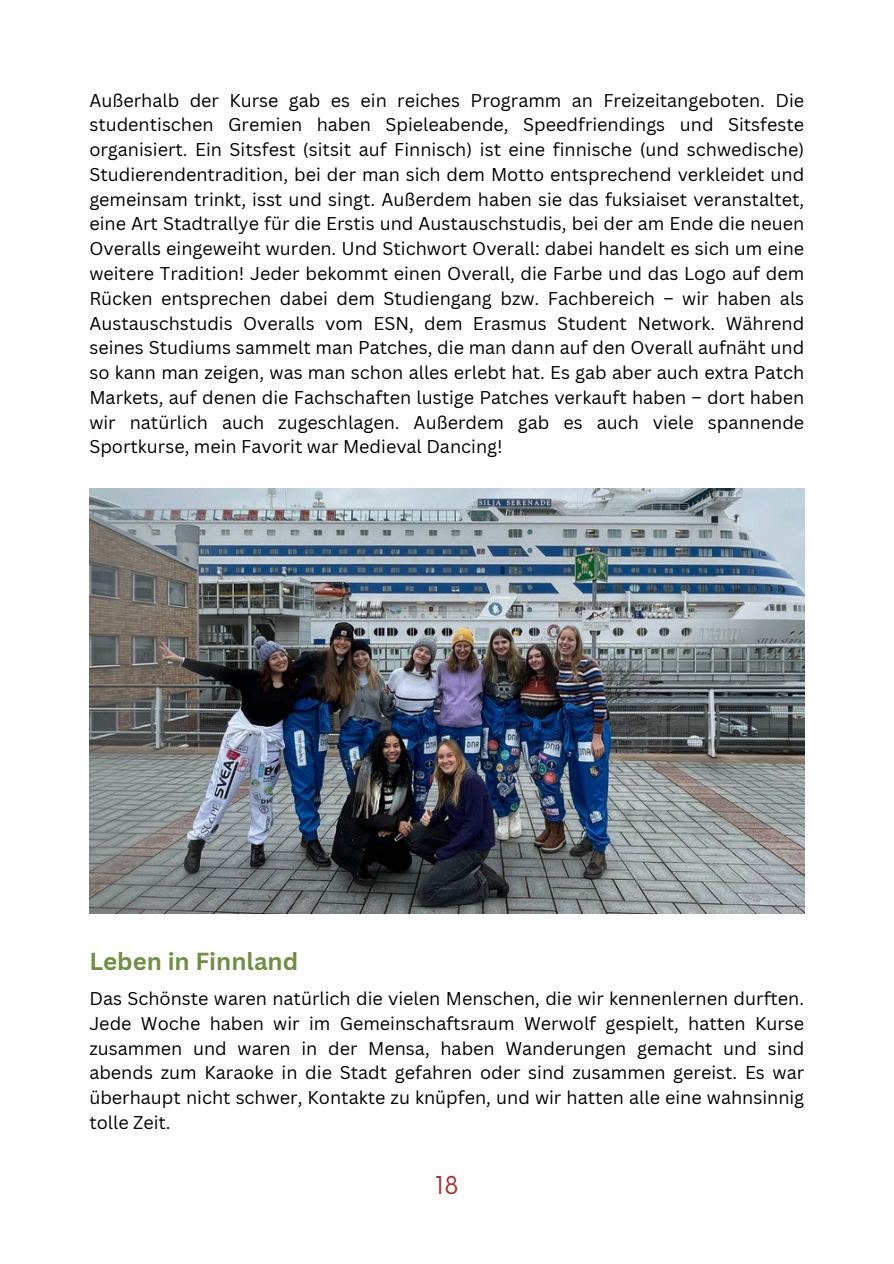
<style>
.page{position:relative;width:894px;height:1264px;background:#fff}
.page>*{position:absolute;margin:0;border:0;box-sizing:border-box;transform-origin:0 0}
.t1{font:700 24px "Canva Sans";color:#718f43}
.t2{font:24px "Now";color:#b22b2b}
.t3{font:18px/24.8px "Canva Sans";color:#000;text-align:justify}
</style>
<div class="page">
<img style="left:89px;top:488px;width:715px;height:426px">
<h1 class="t3" style="left:89px;top:87px;width:716px">Außerhalb der Kurse gab es ein reiches Programm an Freizeitangeboten. Die studentischen Gremien haben Spieleabende, Speedfriendings und Sitsfeste organisiert. Ein Sitsfest (sitsit auf Finnisch) ist eine finnische (und schwedische)<br>Studierendentradition, bei der man sich dem Motto entsprechend verkleidet und gemeinsam trinkt, isst und singt. Außerdem haben sie das fuksiaiset veranstaltet, eine Art Stadtrallye für die Erstis und Austauschstudis, bei der am Ende die neuen Overalls eingeweiht wurden. Und Stichwort Overall: dabei handelt es sich um eine weitere Tradition! Jeder bekommt einen Overall, die Farbe und das Logo auf dem Rücken entsprechen dabei dem Studiengang bzw. Fachbereich – wir haben als Austauschstudis Overalls vom ESN, dem Erasmus Student Network. Während seines Studiums sammelt man Patches, die man dann auf den Overall aufnäht und so kann man zeigen, was man schon alles erlebt hat. Es gab aber auch extra Patch Markets, auf denen die Fachschaften lustige Patches verkauft haben – dort haben wir natürlich auch zugeschlagen. Außerdem gab es auch viele spannende Sportkurse, mein Favorit war Medieval Dancing!</h1>
<h1 class="t1" style="left:89px;top:944px;width:210px">Leben in Finnland</h1>
<h1 class="t3" style="left:89px;top:985px;width:716px">Das Schönste waren natürlich die vielen Menschen, die wir kennenlernen durften.<br>Jede Woche haben wir im Gemeinschaftsraum Werwolf gespielt, hatten Kurse zusammen und waren in der Mensa, haben Wanderungen gemacht und sind abends zum Karaoke in die Stadt gefahren oder sind zusammen gereist. Es war überhaupt nicht schwer, Kontakte zu knüpfen, und wir hatten alle eine wahnsinnig tolle Zeit.</h1>
<p class="t2" style="left:435px;top:1172px;width:25px">18</p>
</div>
